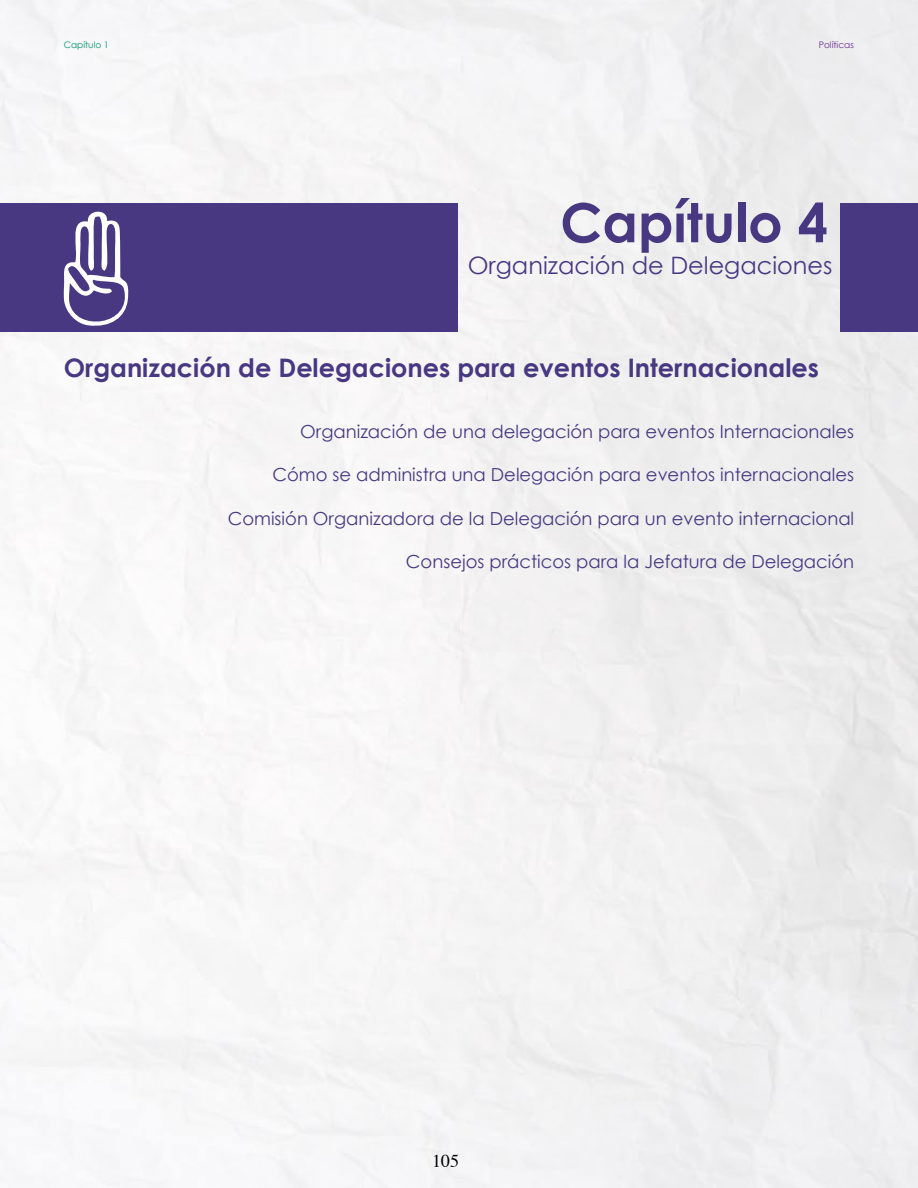
<style>
.page{position:relative;width:918px;height:1188px;background:#fff}
.page>*{position:absolute;margin:0;border:0;box-sizing:border-box;transform-origin:0 0}
.t1{font:700 54px "Century Gothic";color:#473881}
.t2{font:700 25.5px "Century Gothic";color:#473881}
.t3{font:24px "Century Gothic";color:#473881}
.t4{font:18px "Century Gothic";color:#473881}
.t5{font:18px "Times";color:#000}
.t6{font:9px "Century Gothic";color:#00916f}
.t7{font:9px "Century Gothic";color:#662d91}
</style>
<div class="page">
<img style="left:0;top:0;width:918px;height:1188px">
<div style="left:0;top:204px;width:457px;height:128px;background:#473881"></div>
<svg style="left:63px;top:211px;width:70px;height:122px"></svg>
<div style="left:840px;top:204px;width:78px;height:128px;background:#473881"></div>
<p class="t6" style="left:64px;top:39px;width:47px">Capítulo 1</p>
<p class="t7" style="left:819px;top:39px;width:37px">Políticas</p>
<h1 class="t1" style="left:560px;top:189px;width:269px">Capítulo 4</h1>
<h3 class="t3" style="left:468px;top:251px;width:366px">Organización de Delegaciones</h3>
<h2 class="t2" style="left:64px;top:352px;width:757px">Organización de Delegaciones para eventos Internacionales</h2>
<p class="t4" style="left:300px;top:421px;width:555px">Organización de una delegación para eventos Internacionales</p>
<p class="t4" style="left:272px;top:464px;width:583px">Cómo se administra una Delegación para eventos internacionales</p>
<p class="t4" style="left:228px;top:507px;width:628px">Comisión Organizadora de la Delegación para un evento internacional</p>
<p class="t4" style="left:406px;top:550px;width:450px">Consejos prácticos para la Jefatura de Delegación</p>
<p class="t5" style="left:432px;top:1149px;width:28px">105</p>
</div>
